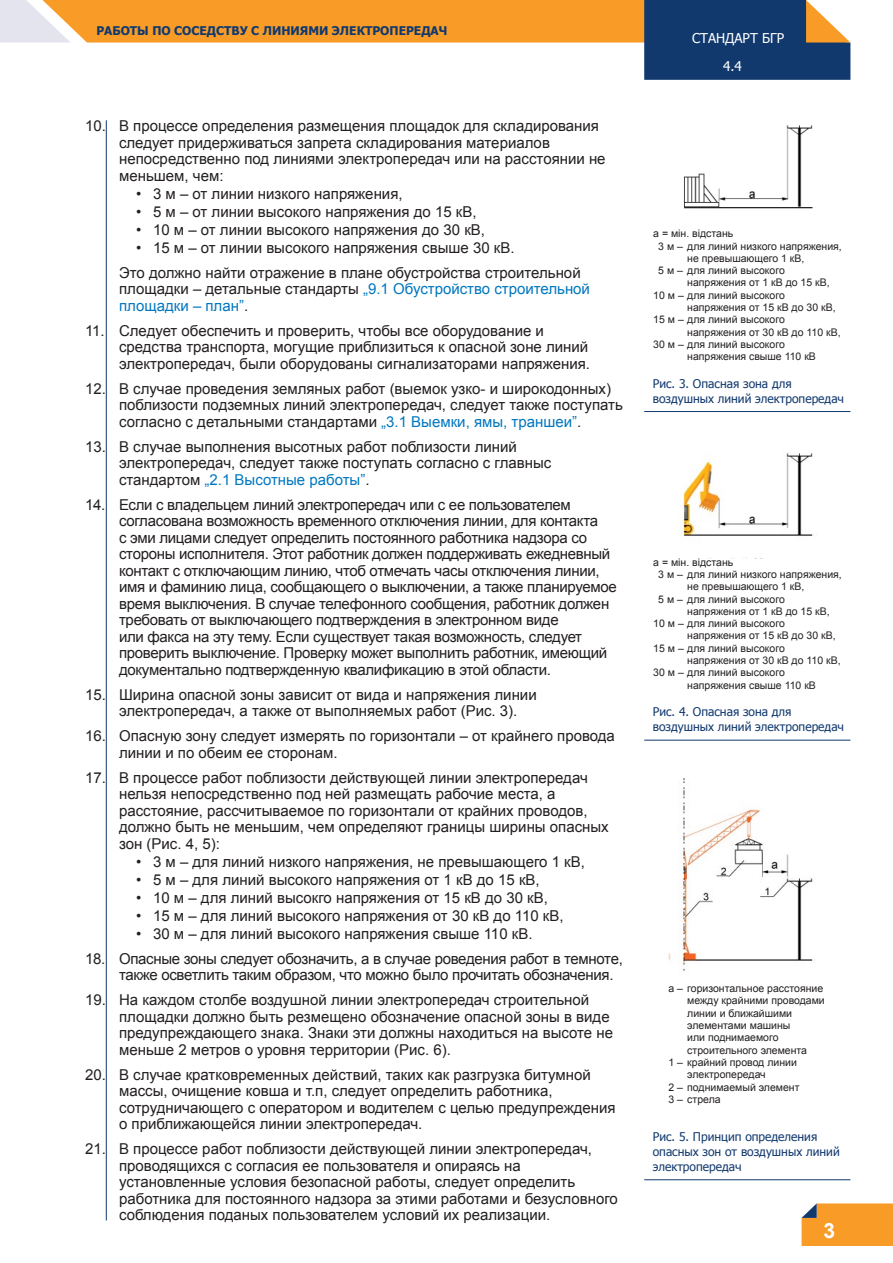
<style>
.page{position:relative;width:893px;height:1263px;background:#fff}
.page>*{position:absolute;margin:0;border:0;box-sizing:border-box;transform-origin:0 0}
.tekst{font:700 21px "Arial";color:#fff}
.Tekst_numerowany{font:15px/16.5px "Arial";color:#231f20}
.Tekst_numerowany-2{font:15px/16.5px "Arial";letter-spacing:-.02em;color:#231f20}
.Tekst_kropki{font:15px "Arial";color:#231f20}
.t1{font:13.5px "Tahoma";color:#fff}
.podpis_zdjęcia{font:12px/15px "Tahoma";color:#11396e}
.t2{font:700 12px "Tahoma";color:#11396e}
.t3{font:10.5px/12.3px "Arial";color:#231f20}
.s1{color:#0077c0}
</style>
<div class="page">
<svg style="left:801px;top:1203px;width:92px;height:43px;background:#f19d32"></svg>
<svg style="left:0;top:0;width:850px;height:80px"></svg>
<img style="left:668px;top:779px;width:145px;height:192px">
<img style="left:683px;top:453px;width:130px;height:83px">
<hr style="left:644px;top:740px;width:206px;height:1px;background:#11396e">
<hr style="left:644px;top:1179px;width:206px;height:1px;background:#11396e">
<hr style="left:106px;top:120px;width:1px;height:1100px;background:#11396e">
<img style="left:684px;top:125px;width:129px;height:84px">
<hr style="left:644px;top:411px;width:206px;height:1px;background:#11396e">
<p class="t2" style="left:96px;top:23px;width:352px">РАБОТЫ ПО СОСЕДСТВУ С ЛИНИЯМИ ЭЛЕКТРОПЕРЕДАЧ</p>
<p class="Tekst_numerowany" style="left:119px;top:118px;width:488px;text-indent:-34px">10. В процессе определения размещения площадок для складирования следует придерживаться запрета складирования материалов непосредственно под линиями электропередач или на расстоянии не меньшем, чем:</p>
<p class="Tekst_kropki" style="left:136px;top:184px;width:268px">• 3 м – от линии низкого напряжения,</p>
<p class="Tekst_kropki" style="left:136px;top:202px;width:342px">• 5 м – от линии высокого напряжения до 15 кВ,</p>
<p class="Tekst_kropki" style="left:136px;top:220px;width:350px">• 10 м – от линии высокого напряжения до 30 кВ,</p>
<p class="Tekst_kropki" style="left:136px;top:238px;width:380px">• 15 м – от линии высокого напряжения свыше 30 кВ.</p>
<p class="Tekst_numerowany" style="left:119px;top:264px;width:472px">Это должно найти отражение в плане обустройства строительной площадки – детальные стандарты <span class="s1">„9.1 Обустройство строительной площадки – план”</span>.</p>
<p class="Tekst_numerowany" style="left:119px;top:322px;width:473px;text-indent:-34px">11. Следует обеспечить и проверить, чтобы все оборудование и средства транспорта, могущие приблизиться к опасной зоне линий электропередач, были оборудованы сигнализаторами напряжения.</p>
<p class="Tekst_numerowany" style="left:119px;top:380px;width:505px;text-indent:-34px">12. В случае проведения земляных работ (выемок узко- и широкодонных) поблизости подземных линий электропередач, следует также поступать согласно с детальными стандартами <span class="s1">„3.1 Выемки, ямы, траншеи”</span>.</p>
<p class="Tekst_numerowany" style="left:119px;top:438px;width:434px;text-indent:-34px">13. В случае выполнения высотных работ поблизости линий электропередач, следует также поступать согласно с главныс стандартом <span class="s1">„2.1 Высотные работы”</span>.</p>
<p class="Tekst_numerowany-2" style="left:119px;top:496px;width:499px;text-indent:-34px">14. Если с владельцем линий электропередач или с ее пользователем согласована возможность временного отключения линии, для контакта<br>с эми лицами следует определить постоянного работника надзора со стороны исполнителя. Этот работник должен поддерживать ежедневный контакт с отключающим линию, чтоб отмечать часы отключения линии, имя и фаминию лица, сообщающего о выключении, а также планируемое время выключения. В случае телефонного сообщения, работник должен требовать от выключающего подтверждения в электронном виде<br>или факса на эту тему. Если существует такая возможность, следует проверить выключение. Проверку может выполнить работник, имеющий документально подтвержденную квалификацию в этой области.</p>
<p class="Tekst_numerowany" style="left:119px;top:686px;width:419px;text-indent:-34px">15. Ширина опасной зоны зависит от вида и напряжения линии электропередач, а также от выполняемых работ (Рис. 3).</p>
<p class="Tekst_numerowany" style="left:119px;top:728px;width:497px;text-indent:-34px">16. Опасную зону следует измерять по горизонтали – от крайнего провода линии и по обеим ее сторонам.</p>
<p class="Tekst_numerowany" style="left:119px;top:769px;width:491px;text-indent:-34px">17. В процессе работ поблизости действующей линии электропередач нельзя непосредственно под ней размещать рабочие места, а расстояние, рассчитываемое по горизонтали от крайних проводов, должно быть не меньшим, чем определяют границы ширины опасных зон (Рис. 4, 5):</p>
<p class="Tekst_kropki" style="left:136px;top:852px;width:450px">• 3 м – для линий низкого напряжения, не превышающего 1 кВ,</p>
<p class="Tekst_kropki" style="left:136px;top:870px;width:405px">• 5 м – для линий высокого напряжения от 1 кВ до 15 кВ,</p>
<p class="Tekst_kropki" style="left:136px;top:888px;width:413px">• 10 м – для линий высокго напряжения от 15 кВ до 30 кВ,</p>
<p class="Tekst_kropki" style="left:136px;top:906px;width:429px">• 15 м – для линий высокого напряжения от 30 кВ до 110 кВ,</p>
<p class="Tekst_kropki" style="left:136px;top:924px;width:398px">• 30 м – для линий высокого напряжения свыше 110 кВ.</p>
<p class="Tekst_numerowany-2" style="left:119px;top:950px;width:505px;text-indent:-34px">18. Опасные зоны следует обозначить, а в случае роведения работ в темноте, также осветлить таким образом, что можно было прочитать обозначения.</p>
<p class="Tekst_numerowany" style="left:119px;top:992px;width:495px;text-indent:-34px">19. На каждом столбе воздушной линии электропередач строительной площадки должно быть резмещено обозначение опасной зоны в виде предупреждающего знака. Знаки эти должны находиться на высоте не меньше 2 метров о уровня территории (Рис. 6).</p>
<p class="Tekst_numerowany" style="left:119px;top:1066px;width:498px;text-indent:-34px">20. В случае кратковременных действий, таких как разгрузка битумной массы, очищение ковша и т.п, следует определить работника, сотрудничающего с оператором и водителем с целью предупреждения о приближающейся линии электропередач.</p>
<p class="Tekst_numerowany" style="left:119px;top:1141px;width:500px;text-indent:-34px">21. В процессе работ поблизости действующей линии электропередач, проводящихся с согласия ее пользователя и опираясь на установленные условия безопасной работы, следует определить работника для постоянного надзора за этими работами и безусловного соблюдения поданых пользователем условий их реализации.</p>
<p class="t1" style="left:692px;top:29px;width:94px">СТАНДАРТ БГР</p>
<p class="t1" style="left:723px;top:57px;width:20px">4.4</p>
<p class="t3" style="left:653px;top:228px;width:82px">а = мін. відстань</p>
<p class="t3" style="left:687px;top:240px;width:156px;text-indent:-29px">3 м – для линий низкого напряжения, не превышающего 1 кВ,</p>
<p class="t3" style="left:687px;top:264px;width:144px;text-indent:-29px">5 м – для линий высокого напряжения от 1 кВ до 15 кВ,</p>
<p class="t3" style="left:687px;top:289px;width:150px;text-indent:-34px">10 м – для линий высокого напряжения от 15 кВ до 30 кВ,</p>
<p class="t3" style="left:687px;top:314px;width:155px;text-indent:-34px">15 м – для линий высокого напряжения от 30 кВ до 110 кВ,</p>
<p class="t3" style="left:687px;top:338px;width:130px;text-indent:-34px">30 м – для линий высокого напряжения свыше 110 кВ</p>
<p class="podpis_zdjęcia" style="left:653px;top:375px;width:193px">Рис. 3. Опасная зона для воздушных линий электропередач</p>
<p class="t3" style="left:653px;top:556px;width:82px">а = мін. відстань</p>
<p class="t3" style="left:687px;top:568px;width:156px;text-indent:-29px">3 м – для линий низкого напряжения, не превышающего 1 кВ,</p>
<p class="t3" style="left:687px;top:593px;width:144px;text-indent:-29px">5 м – для линий высокого напряжения от 1 кВ до 15 кВ,</p>
<p class="t3" style="left:687px;top:617px;width:150px;text-indent:-34px">10 м – для линий высокого напряжения от 15 кВ до 30 кВ,</p>
<p class="t3" style="left:687px;top:642px;width:155px;text-indent:-34px">15 м – для линий высокого напряжения от 30 кВ до 110 кВ,</p>
<p class="t3" style="left:687px;top:667px;width:130px;text-indent:-34px">30 м – для линий высокого напряжения свыше 110 кВ</p>
<p class="podpis_zdjęcia" style="left:653px;top:704px;width:193px">Рис. 4. Опасная зона для воздушных линий электропередач</p>
<p class="t3" style="left:687px;top:982px;width:139px;text-indent:-19px">а – горизонтальное расстояние между крайними проводами линии и ближайшими элементами машины<br>или поднимаемого строительного элемента</p>
<p class="t3" style="left:687px;top:1056px;width:111px;text-indent:-19px">1 – крайний провод линии электропередач</p>
<p class="t3" style="left:668px;top:1081px;width:133px">2 – поднимаемый элемент</p>
<p class="t3" style="left:668px;top:1093px;width:54px">3 – стрела</p>
<p class="podpis_zdjęcia" style="left:653px;top:1128px;width:189px">Рис. 5. Принцип определения опасных зон от воздушных линий электропередач</p>
<p class="tekst" style="left:823px;top:1217px;width:13px">3</p>
</div>
